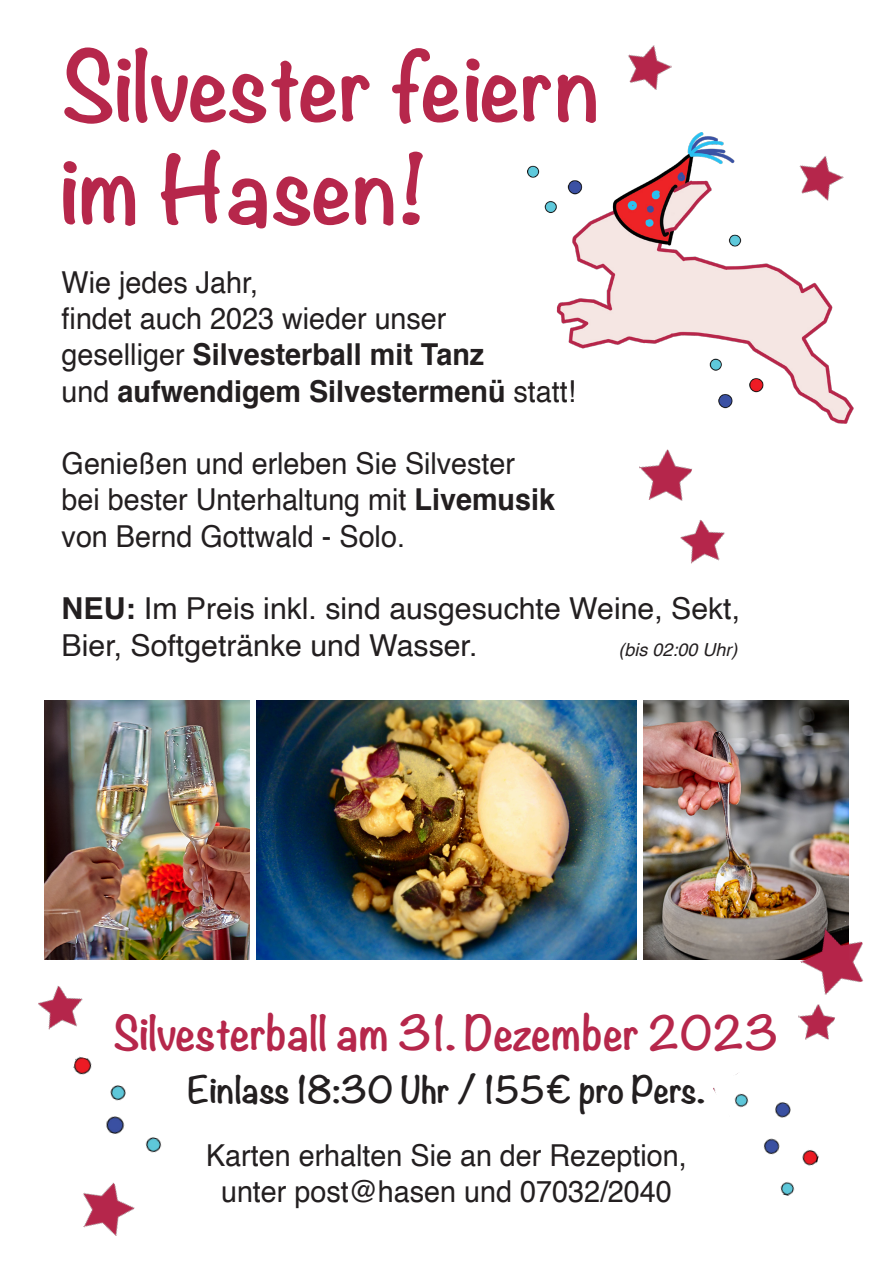
<style>
.page{position:relative;width:893px;height:1263px;background:#fff}
.page>*{position:absolute;margin:0;border:0;box-sizing:border-box;transform-origin:0 0}
.t1{font:700 85.5px "Noteworthy";color:#b6274b}
.t2{font:700 42px "Noteworthy";color:#b6274b}
.t3{font:700 33px "Noteworthy";color:#231f20}
.t4{font:30.3px "Helvetica";color:#231f20;scale:.95 1}
.t5{font:30.3px/36.3px "Helvetica";color:#231f20}
.t6{font:700 30.3px "Helvetica";color:#231f20;scale:.95 1}
.t7{font:italic 18px "Helvetica";color:#231f20}
.s1{font-weight:400}
.s2{font-weight:700}
</style>
<div class="page">
<img style="left:528px;top:132px;width:326px;height:292px">
<img style="left:791px;top:151px;width:59px;height:58px">
<img style="left:628px;top:45px;width:44px;height:45px">
<img style="left:38px;top:986px;width:45px;height:44px">
<img style="left:83px;top:1182px;width:52px;height:54px">
<img style="left:639px;top:449px;width:53px;height:52px">
<img style="left:73px;top:1056px;width:89px;height:97px">
<img style="left:713px;top:1073px;width:106px;height:123px">
<img style="left:798px;top:1004px;width:37px;height:36px">
<img style="left:256px;top:701px;width:380px;height:259px">
<img style="left:643px;top:701px;width:205px;height:259px">
<img style="left:45px;top:701px;width:205px;height:259px">
<img style="left:792px;top:916px;width:71px;height:79px">
<img style="left:680px;top:519px;width:45px;height:45px">
<p class="t1" style="left:62px;top:11px;width:540px">Silvester feiern</p>
<p class="t1" style="left:62px;top:114px;width:367px">im Hasen!</p>
<p class="t4" style="left:62px;top:259px;width:208px">Wie jedes Jahr,</p>
<p class="t4" style="left:62px;top:295px;width:407px">findet auch 2023 wieder unser</p>
<p class="t6" style="left:62px;top:330px;width:446px"><span class="s1">geselliger</span> Silvesterball mit Tanz</p>
<p class="t6" style="left:62px;top:366px;width:543px"><span class="s1">und</span> aufwendigem Silvestermenü <span class="s1">statt!</span></p>
<p class="t4" style="left:62px;top:440px;width:479px">Genießen und erleben Sie Silvester</p>
<p class="t4" style="left:62px;top:476px;width:521px">bei bester Unterhaltung mit <span class="s2">Livemusik</span></p>
<p class="t4" style="left:62px;top:513px;width:363px">von Bernd Gottwald - Solo.</p>
<p class="t5" style="left:62px;top:591px;width:680px"><span class="s2">NEU:</span> Im Preis inkl. sind ausgesuchte Weine, Sekt,<br>Bier, Softgetränke und Wasser.</p>
<p class="t7" style="left:618px;top:635px;width:121px">(bis 02:00 Uhr)</p>
<p class="t2" style="left:114px;top:996px;width:667px">Silvesterball am 31. Dezember 2023</p>
<p class="t3" style="left:188px;top:1060px;width:519px">Einlass 18:30 Uhr / 155€ pro Pers.</p>
<p class="t4" style="left:206px;top:1132px;width:507px">Karten erhalten Sie an der Rezeption,</p>
<p class="t4" style="left:221px;top:1168px;width:476px">unter post@hasen und 07032/2040</p>
</div>
